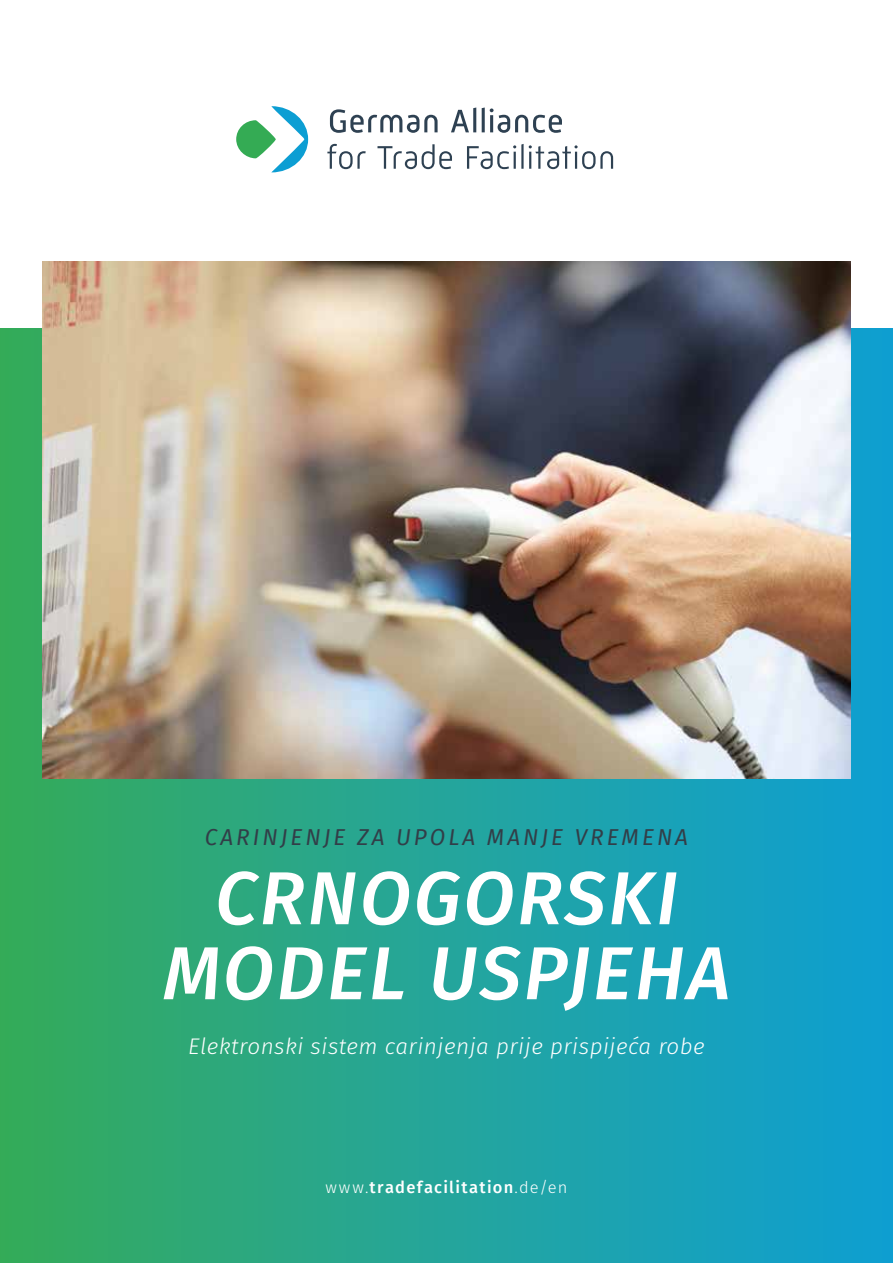
<style>
.page{position:relative;width:893px;height:1263px;background:#fff}
.page>*{position:absolute;margin:0;border:0;box-sizing:border-box;transform-origin:0 0}
.t1{font:italic 500 75px/75px "Fira Sans";letter-spacing:.035em;color:#fff;text-align:center}
.t2{font:italic 300 22.5px "Fira Sans";letter-spacing:.02em;color:#fff}
.t3{font:italic 22.5px "Fira Sans";letter-spacing:.135em;color:#323e48}
.t4{font:500 16.5px "Fira Sans";letter-spacing:.08em;color:#fff}
.s1{font-weight:300}
</style>
<div class="page">
<div style="left:0;top:329px;width:893px;height:934px;background:linear-gradient(to right,#37ab5d,#109fd5)"></div>
<img style="left:43px;top:261px;width:807px;height:518px">
<svg style="left:236px;top:106px;width:72px;height:66px"></svg>
<svg style="left:330px;top:109px;width:108px;height:24px"></svg>
<svg style="left:451px;top:108px;width:25px;height:24px"></svg>
<svg style="left:482px;top:108px;width:80px;height:25px"></svg>
<svg style="left:327px;top:144px;width:39px;height:25px"></svg>
<svg style="left:377px;top:144px;width:75px;height:25px"></svg>
<svg style="left:467px;top:144px;width:146px;height:25px"></svg>
<p class="t3" style="left:205px;top:820px;width:485px">CARINJENJE ZA UPOLA MANJE VREMENA</p>
<h1 class="t1" style="left:163px;top:857px;width:569px">CRNOGORSKI<br>MODEL USPJEHA</h1>
<p class="t2" style="left:188px;top:1030px;width:518px">Elektronski sistem carinjenja prije prispijeća robe</p>
<p class="t4" style="left:325px;top:1174px;width:244px"><span class="s1">www.</span>tradefacilitation<span class="s1">.de/en</span></p>
</div>
